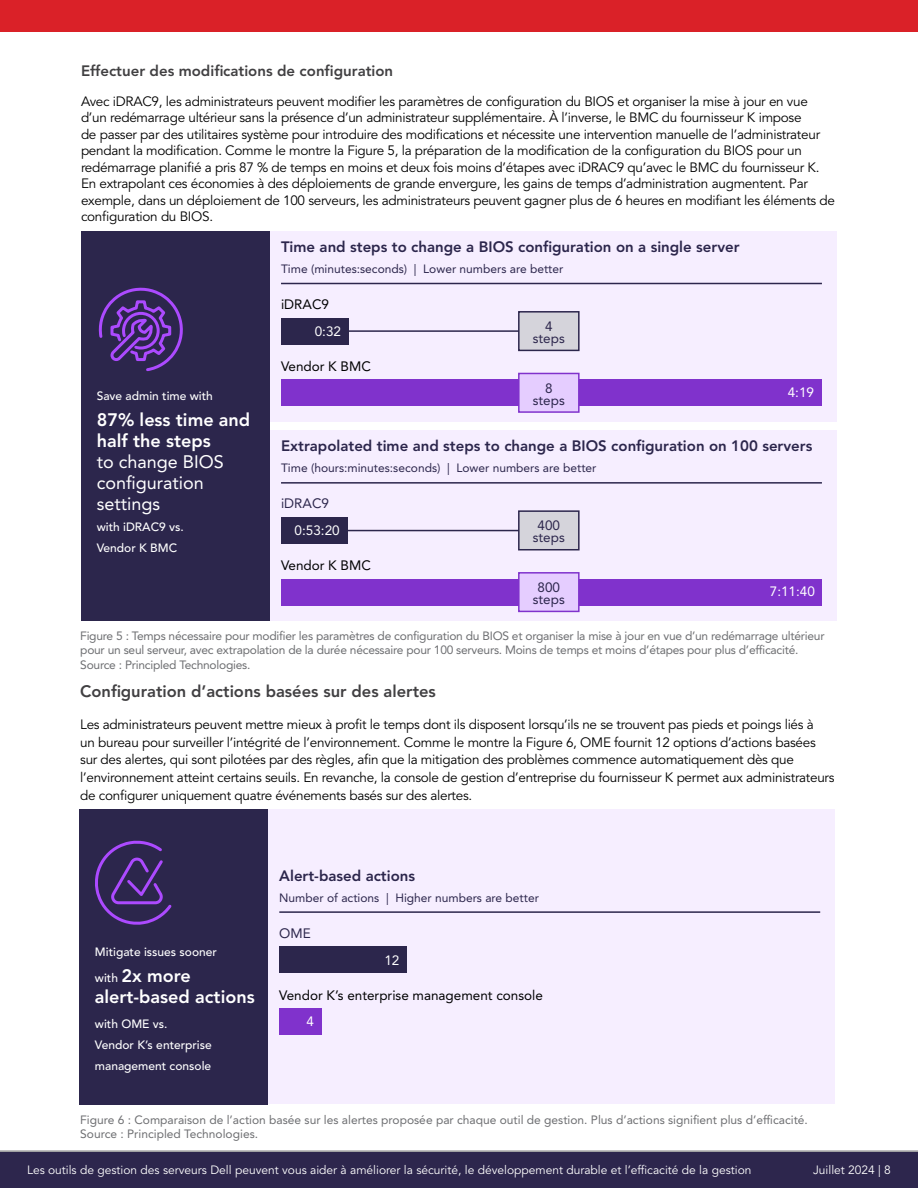
<style>
.page{position:relative;width:918px;height:1188px;background:#fff}
.page>*{position:absolute;margin:0;border:0;box-sizing:border-box;transform-origin:0 0}
.t1{font:800 18px/21px "Avenir LT Pro";color:#fff}
.t2{font:18px/21px "Avenir LT Pro";color:#fff}
.t3{font:800 16.5px "Avenir LT Pro";color:#414042}
.t4{font:800 15px "Avenir LT Pro";color:#2c264c}
.t5{font:800 15px "Avenir LT Pro";color:#414042}
.t6{font:13.65px "Avenir LT Pro";color:#000}
.t7{font:13.65px "Avenir LT Pro";color:#2c264c}
.t8{font:13.5px/16.5px "Avenir LT Pro";letter-spacing:-.02em;color:#000}
.t9{font:13.5px/12px "Avenir LT Pro";color:#2c264c;text-align:center}
.t10{font:13.5px "Avenir LT Pro";color:#fff}
.t11{font:12px/14.4px "Avenir LT Pro";letter-spacing:-.02em;color:#6d6e71}
.t12{font:12px/14.4px "Avenir LT Pro";color:#6d6e71}
.t13{font:12px "Avenir LT Pro";color:#2c264c}
.t14{font:12px "Avenir LT Pro";color:#fff}
.t15{font:500 12px/21px "Avenir LT Pro";color:#fff}
.s1{font-weight:500;font-size:12px}
</style>
<div class="page">
<div style="left:81px;top:431px;width:756px;height:190px;background:#f6eeff"></div>
<hr style="left:281px;top:482px;width:541px;height:2px;background:#2c264c">
<div style="left:281px;top:579px;width:541px;height:27px;background:#8032cc"></div>
<div style="left:281px;top:517px;width:66px;height:27px;background:#2c264c"></div>
<div style="left:519px;top:573px;width:60px;height:38px;background:#e5cdff"></div>
<div style="left:518px;top:572px;width:62px;height:40px;border:2px solid #8032cc"></div>
<hr style="left:344px;top:530px;width:177px;height:1px;background:#2c264c">
<div style="left:519px;top:511px;width:60px;height:39px;background:#d5d4db"></div>
<div style="left:518px;top:510px;width:62px;height:40px;border:2px solid #2c264c"></div>
<div style="left:81px;top:232px;width:756px;height:190px;background:#f6eeff"></div>
<hr style="left:281px;top:283px;width:541px;height:1px;background:#2c264c">
<div style="left:81px;top:232px;width:188px;height:389px;background:#2c264c"></div>
<div style="left:281px;top:379px;width:541px;height:27px;background:#8032cc"></div>
<div style="left:519px;top:373px;width:60px;height:39px;background:#e5cdff"></div>
<div style="left:518px;top:373px;width:62px;height:40px;border:2px solid #8032cc"></div>
<hr style="left:326px;top:330px;width:195px;height:2px;background:#2c264c">
<div style="left:281px;top:318px;width:67px;height:27px;background:#2c264c"></div>
<div style="left:519px;top:312px;width:60px;height:38px;background:#d5d4db"></div>
<div style="left:518px;top:311px;width:62px;height:40px;border:2px solid #2c264c"></div>
<svg style="left:98px;top:287px;width:85px;height:85px"></svg>
<div style="left:79px;top:809px;width:756px;height:295px;background:#f6eeff"></div>
<div style="left:79px;top:809px;width:189px;height:296px;background:#2c264c"></div>
<hr style="left:279px;top:911px;width:541px;height:2px;background:#2c264c">
<div style="left:279px;top:1008px;width:43px;height:27px;background:#8032cc"></div>
<div style="left:279px;top:946px;width:128px;height:27px;background:#2c264c"></div>
<svg style="left:95px;top:840px;width:77px;height:85px"></svg>
<div style="left:0;top:1152px;width:918px;height:36px;background:#2d264d"></div>
<hr style="left:0;top:1151px;width:918px;height:1px;background:#616264">
<div style="left:0;top:0;width:918px;height:32px;background:#da2128"></div>
<p class="t5" style="left:81px;top:62px;width:314px">Effectuer des modifications de configuration</p>
<p class="t8" style="left:81px;top:93px;width:756px">Avec iDRAC9, les administrateurs peuvent modifier les paramètres de configuration du BIOS et organiser la mise à jour en vue d’un redémarrage ultérieur sans la présence d’un administrateur supplémentaire. À l’inverse, le BMC du fournisseur K impose<br>de passer par des utilitaires système pour introduire des modifications et nécessite une intervention manuelle de l’administrateur pendant la modification. Comme le montre la Figure 5, la préparation de la modification de la configuration du BIOS pour un redémarrage planifié a pris 87 % de temps en moins et deux fois moins d’étapes avec iDRAC9 qu’avec le BMC du fournisseur K.<br>En extrapolant ces économies à des déploiements de grande envergure, les gains de temps d’administration augmentent. Par exemple, dans un déploiement de 100 serveurs, les administrateurs peuvent gagner plus de 6 heures en modifiant les éléments de configuration du BIOS.</p>
<p class="t4" style="left:281px;top:238px;width:460px">Time and steps to change a BIOS configuration on a single server</p>
<p class="t13" style="left:281px;top:261px;width:284px">Time (minutes:seconds) | Lower numbers are better</p>
<p class="t6" style="left:281px;top:296px;width:50px">iDRAC9</p>
<p class="t10" style="left:315px;top:323px;width:28px">0:32</p>
<p class="t9" style="left:533px;top:320px;width:34px">4 steps</p>
<p class="t15" style="left:97px;top:386px;width:118px">Save admin time with</p>
<h1 class="t1" style="left:97px;top:409px;width:155px">87% less time and half the steps</h1>
<h1 class="t2" style="left:97px;top:451px;width:129px">to change BIOS configuration settings</h1>
<p class="t15" style="left:97px;top:516px;width:89px">with iDRAC9 vs.<br>Vendor K BMC</p>
<p class="t6" style="left:281px;top:358px;width:91px">Vendor K BMC</p>
<p class="t9" style="left:533px;top:382px;width:34px">8 steps</p>
<p class="t10" style="left:788px;top:384px;width:28px">4:19</p>
<p class="t4" style="left:281px;top:437px;width:533px">Extrapolated time and steps to change a BIOS configuration on 100 servers</p>
<p class="t13" style="left:281px;top:461px;width:317px">Time (hours:minutes:seconds) | Lower numbers are better</p>
<p class="t7" style="left:281px;top:495px;width:50px">iDRAC9</p>
<p class="t10" style="left:295px;top:523px;width:47px">0:53:20</p>
<p class="t6" style="left:281px;top:557px;width:91px">Vendor K BMC</p>
<p class="t9" style="left:533px;top:519px;width:34px">400 steps</p>
<p class="t9" style="left:533px;top:581px;width:34px">800 steps</p>
<p class="t10" style="left:770px;top:583px;width:47px">7:11:40</p>
<p class="t11" style="left:80px;top:628px;width:746px">Figure 5 : Temps nécessaire pour modifier les paramètres de configuration du BIOS et organiser la mise à jour en vue d’un redémarrage ultérieur pour un seul serveur, avec extrapolation de la durée nécessaire pour 100 serveurs. Moins de temps et moins d’étapes pour plus d’efficacité.<br>Source : Principled Technologies.</p>
<p class="t3" style="left:80px;top:681px;width:357px">Configuration d’actions basées sur des alertes</p>
<p class="t8" style="left:80px;top:715px;width:756px;line-height:18px">Les administrateurs peuvent mettre mieux à profit le temps dont ils disposent lorsqu’ils ne se trouvent pas pieds et poings liés à<br>un bureau pour surveiller l’intégrité de l’environnement. Comme le montre la Figure 6, OME fournit 12 options d’actions basées sur des alertes, qui sont pilotées par des règles, afin que la mitigation des problèmes commence automatiquement dès que l’environnement atteint certains seuils. En revanche, la console de gestion d’entreprise du fournisseur K permet aux administrateurs de configurer uniquement quatre événements basés sur des alertes.</p>
<p class="t4" style="left:279px;top:866px;width:137px">Alert-based actions</p>
<p class="t13" style="left:279px;top:890px;width:261px">Number of actions | Higher numbers are better</p>
<p class="t15" style="left:95px;top:942px;width:124px">Mitigate issues sooner</p>
<h1 class="t1" style="left:95px;top:965px;width:161px"><span class="s1">with</span> 2x more alert-based actions</h1>
<p class="t15" style="left:95px;top:1014px;width:118px">with OME vs.<br>Vendor K’s enterprise management console</p>
<p class="t7" style="left:279px;top:925px;width:33px">OME</p>
<p class="t10" style="left:384px;top:952px;width:17px">12</p>
<p class="t6" style="left:279px;top:987px;width:265px">Vendor K’s enterprise management console</p>
<p class="t10" style="left:307px;top:1013px;width:9px">4</p>
<p class="t12" style="left:80px;top:1112px;width:729px">Figure 6 : Comparaison de l’action basée sur les alertes proposée par chaque outil de gestion. Plus d’actions signifient plus d’efficacité.<br>Source : Principled Technologies.</p>
<p class="t14" style="left:27px;top:1163px;width:726px">Les outils de gestion des serveurs Dell peuvent vous aider à améliorer la sécurité, le développement durable et l’efficacité de la gestion</p>
<p class="t14" style="left:813px;top:1163px;width:79px">Juillet 2024 | 8</p>
</div>
